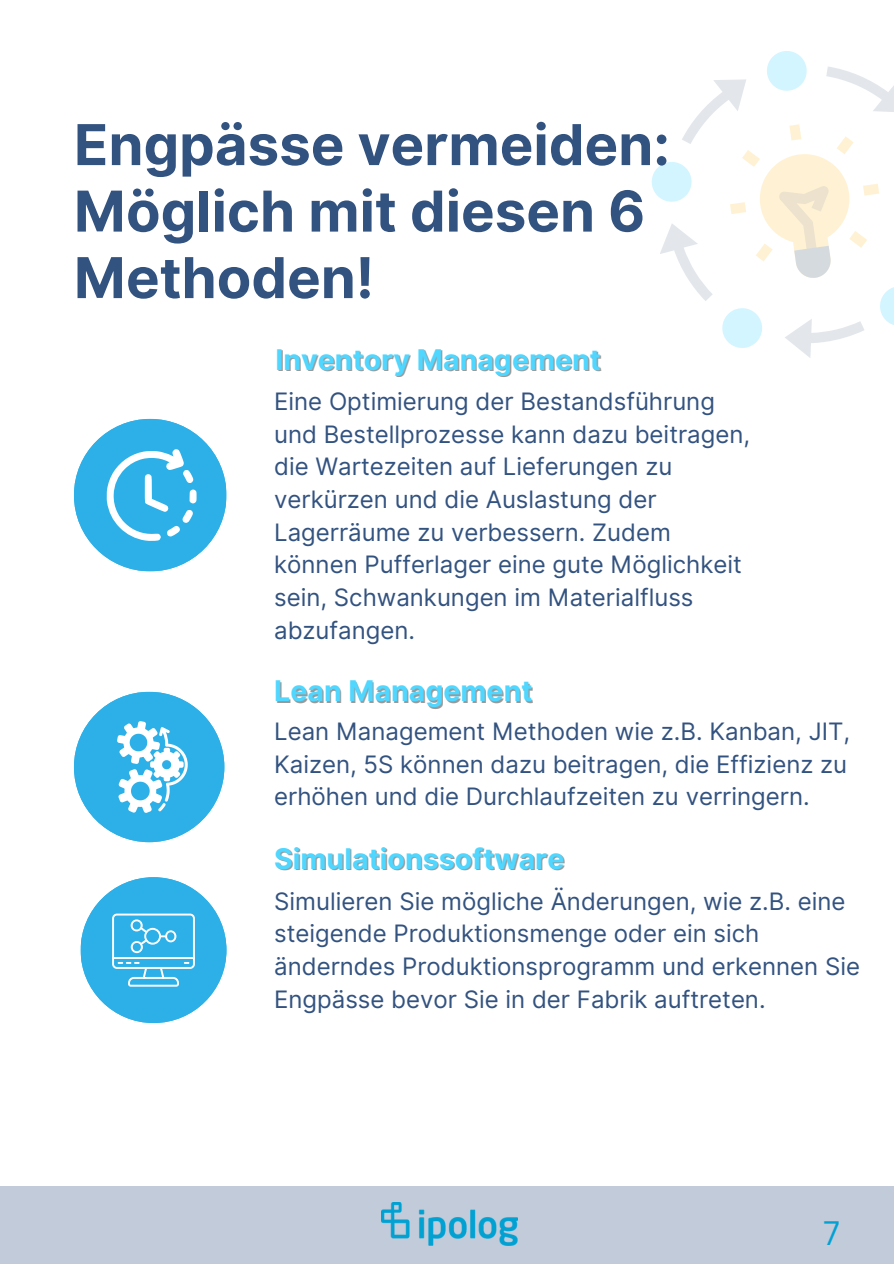
<style>
.page{position:relative;width:894px;height:1264px;background:#fff}
.page>*{position:absolute;margin:0;border:0;box-sizing:border-box;transform-origin:0 0}
.t1{font:700 56.25px/66.4px "Inter";color:#325280}
.t2{font:33px "Canva Sans";color:#01a2d3}
.t3{font:700 28.5px "Inter";color:#50d7ff}
.t4{font:24px/32.7px "Inter";color:#325280}
</style>
<div class="page">
<svg style="left:651px;top:51px;width:242px;height:307px"></svg>
<div style="left:0;top:1185px;width:893px;height:78px;background:#c1cbd9"></div>
<img style="left:381px;top:1202px;width:136px;height:43px">
<svg style="left:74px;top:419px;width:152px;height:152px"></svg>
<svg style="left:74px;top:691px;width:150px;height:151px"></svg>
<svg style="left:81px;top:877px;width:145px;height:146px"></svg>
<p class="t1" style="left:74px;top:111px;width:597px">Engpässe vermeiden:<br>Möglich mit diesen 6<br>Methoden!</p>
<p class="t3" style="left:275px;top:342px;width:327px">Inventory Management</p>
<p class="t4" style="left:274px;top:385px;width:477px">Eine Optimierung der Bestandsführung und Bestellprozesse kann dazu beitragen, die Wartezeiten auf Lieferungen zu verkürzen und die Auslastung der Lagerräume zu verbessern. Zudem können Pufferlager eine gute Möglichkeit sein, Schwankungen im Materialfluss abzufangen.</p>
<p class="t3" style="left:274px;top:674px;width:260px">Lean Management</p>
<p class="t4" style="left:274px;top:715px;width:577px">Lean Management Methoden wie z.B. Kanban, JIT,<br>Kaizen, 5S können dazu beitragen, die Effizienz zu erhöhen und die Durchlaufzeiten zu verringern.</p>
<h2 class="t3" style="left:274px;top:841px;width:292px">Simulationssoftware</h2>
<p class="t4" style="left:274px;top:884px;width:587px">Simulieren Sie mögliche Änderungen, wie z.B. eine steigende Produktionsmenge oder ein sich änderndes Produktionsprogramm und erkennen Sie Engpässe bevor Sie in der Fabrik auftreten.</p>
<h2 class="t2" style="left:823px;top:1209px;width:18px">7</h2>
</div>
